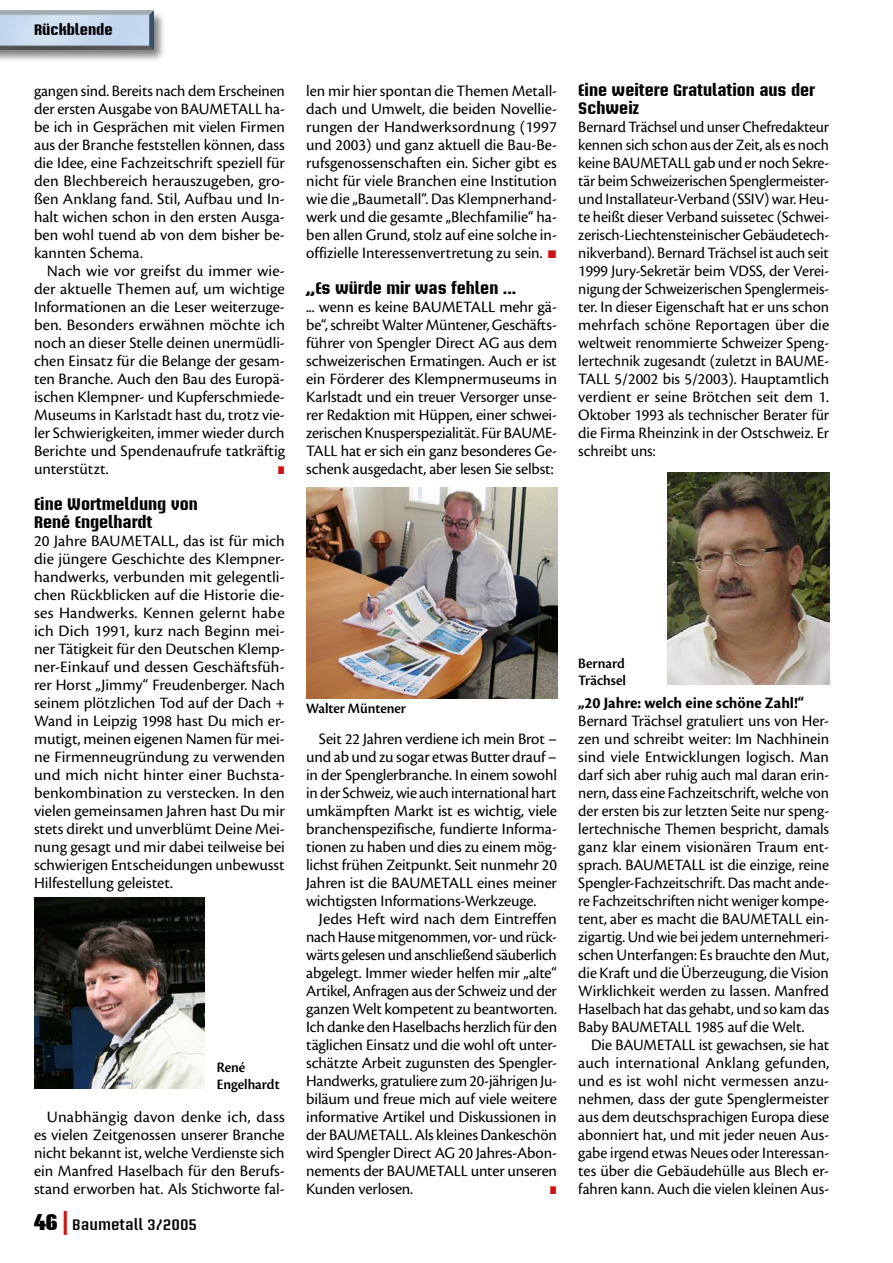
<style>
.page{position:relative;width:893px;height:1263px;background:#fff}
.page>*{position:absolute;margin:0;border:0;box-sizing:border-box;transform-origin:0 0}
.t1{font:18px "European Pi Std 3";color:#cd1316;scale:.75 1}
.t2{font:16.5px/18px "Cronos Pro";letter-spacing:-.005em;color:#000;text-align:justify}
.t3{font:700 16.5px/18px "Briem Akademi Std";color:#000}
.t4{font:700 16.5px "Cronos Pro";letter-spacing:-.005em;color:#000}
.t5{font:15px/16.5px "Cronos Pro Semibold Disp";color:#000}
.t6{font:600 15px "Briem Akademi Std";color:#000}
.t7{font:700 15px "Briem Akademi Std";color:#000}
.s1{font-weight:900;font-size:22.5px}
.s2{font-size:24px;color:#cd1316}
.s3{color:#cd1316}
</style>
<div class="page">
<div style="left:0;top:9px;width:168px;height:54px;background:#000;opacity:.5"></div>
<img style="left:0;top:11px;width:153px;height:38px">
<img style="left:306px;top:488px;width:251px;height:211px">
<img style="left:668px;top:472px;width:161px;height:213px">
<img style="left:34px;top:897px;width:170px;height:192px">
<p class="t7" style="left:34px;top:22px;width:80px">Rückblende</p>
<p class="t2" style="left:34px;top:82px;width:252px">gangen sind. Bereits nach dem Erscheinen der ersten Ausgabe von BAUMETALL ha&shy;be ich in Gesprächen mit vielen Firmen aus der Branche feststellen können, dass die Idee, eine Fachzeitschrift speziell für den Blechbereich herauszugeben, gro&shy;ßen Anklang fand. Stil, Aufbau und In&shy;halt wichen schon in den ersten Ausga&shy;ben wohl tuend ab von dem bisher be&shy;kannten Schema.</p>
<p class="t2" style="left:34px;top:262px;width:252px;text-indent:13px">Nach wie vor greifst du immer wie&shy;der aktuelle Themen auf, um wichtige Informationen an die Leser weiterzuge&shy;ben. Besonders erwähnen möchte ich noch an dieser Stelle deinen unermüdli&shy;chen Einsatz für die Belange der gesam&shy;ten Branche. Auch den Bau des Europä&shy;ischen Klempner- und Kupferschmiede-Museums in Karlstadt hast du, trotz vie&shy;ler Schwierigkeiten, immer wieder durch Berichte und Spendenaufrufe tatkräftig unterstützt.</p>
<p class="t1" style="left:277px;top:456px;width:12px">▪</p>
<p class="t3" style="left:34px;top:495px;width:165px">Eine Wortmeldung von<br>René Engelhardt</p>
<p class="t2" style="left:34px;top:532px;width:253px">20 Jahre BAUMETALL, das ist für mich die jüngere Geschichte des Klempner&shy;handwerks, verbunden mit gelegentli&shy;chen Rückblicken auf die Historie die&shy;ses Handwerks. Kennen gelernt habe ich Dich 1991, kurz nach Beginn mei&shy;ner Tätigkeit für den Deutschen Klemp&shy;ner-Einkauf und dessen Geschäftsfüh&shy;rer Horst „Jimmy“ Freudenberger. Nach seinem plötzlichen Tod auf der Dach + Wand in Leipzig 1998 hast Du mich er&shy;mutigt, meinen eigenen Namen für mei&shy;ne Firmenneugründung zu verwenden und mich nicht hinter einer Buchsta&shy;benkombination zu verstecken. In den vielen gemeinsamen Jahren hast Du mir stets direkt und unverblümt Deine Mei&shy;nung gesagt und mir dabei teilweise bei schwierigen Entscheidungen unbewusst Hilfestellung geleistet.</p>
<p class="t5" style="left:217px;top:1059px;width:64px">René<br>Engelhardt</p>
<p class="t2" style="left:34px;top:1108px;width:253px;text-indent:13px">Unabhängig davon denke ich, dass es vielen Zeitgenossen unserer Branche nicht bekannt ist, welche Verdienste sich ein Manfred Haselbach für den Berufs&shy;stand erworben hat. Als Stichworte fal-</p>
<p class="t6" style="left:34px;top:1216px;width:165px"><span class="s1">46</span> <span class="s2">|</span> Baumetall 3/2005</p>
<p class="t2" style="left:306px;top:82px;width:252px">len mir hier spontan die Themen Metall&shy;dach und Umwelt, die beiden Novellie&shy;rungen der Handwerksordnung (1997 und 2003) und ganz aktuell die Bau-Be&shy;rufsgenossenschaften ein. Sicher gibt es nicht für viele Branchen eine Institution wie die „Baumetall“. Das Klempnerhand&shy;werk und die gesamte „Blechfamilie“ ha&shy;ben allen Grund, stolz auf eine solche in&shy;offizielle Interessenvertretung zu sein. <span class="s3">▪</span></p>
<p class="t3" style="left:306px;top:279px;width:212px">„Es würde mir was fehlen ...</p>
<p class="t2" style="left:306px;top:298px;width:252px">... wenn es keine BAUMETALL mehr gä&shy;be“, schreibt Walter Müntener, Geschäfts&shy;führer von Spengler Direct AG aus dem schweizerischen Ermatingen. Auch er ist ein Förderer des Klempnermuseums in Karlstadt und ein treuer Versorger unse&shy;rer Redaktion mit Hüppen, einer schwei&shy;zerischen Knusperspezialität. Für BAUME-TALL hat er sich ein ganz besonderes Ge&shy;schenk ausgedacht, aber lesen Sie selbst:</p>
<p class="t5" style="left:306px;top:700px;width:101px">Walter Müntener</p>
<p class="t2" style="left:306px;top:730px;width:252px;text-indent:13px">Seit 22 Jahren verdiene ich mein Brot – und ab und zu sogar etwas Butter drauf – in der Spenglerbranche. In einem sowohl in der Schweiz, wie auch international hart umkämpften Markt ist es wichtig, viele branchenspezifische, fundierte Informa&shy;tionen zu haben und dies zu einem mög&shy;lichst frühen Zeitpunkt. Seit nunmehr 20<br>Jahren ist die BAUMETALL eines meiner wichtigsten Informations-Werkzeuge.</p>
<p class="t2" style="left:306px;top:910px;width:252px;text-indent:13px">Jedes Heft wird nach dem Eintreffen nach Hause mitgenommen, vor- und rück&shy;wärts gelesen und anschließend säuberlich abgelegt. Immer wieder helfen mir „alte“ Artikel, Anfragen aus der Schweiz und der ganzen Welt kompetent zu beantworten.<br>Ich danke den Haselbachs herzlich für den täglichen Einsatz und die wohl oft unter&shy;schätzte Arbeit zugunsten des Spengler-Handwerks, gratuliere zum 20-jährigen Ju&shy;biläum und freue mich auf viele weitere informative Artikel und Diskussionen in der BAUMETALL. Als kleines Dankeschön wird Spengler Direct AG 20 Jahres-Abon&shy;nements der BAUMETALL unter unseren Kunden verlosen.</p>
<p class="t1" style="left:550px;top:1176px;width:12px">▪</p>
<p class="t3" style="left:578px;top:81px;width:238px">Eine weitere Gratulation aus der<br>Schweiz</p>
<p class="t2" style="left:578px;top:118px;width:252px">Bernard Trächsel und unser Chefredakteur kennen sich schon aus der Zeit, als es noch keine BAUMETALL gab und er noch Sekre&shy;tär beim Schweizerischen Spenglermeister&shy;und Installateur-Verband (SSIV) war. Heu&shy;te heißt dieser Verband suissetec (Schwei&shy;zerisch-Liechtensteinischer Gebäudetech&shy;nikverband). Bernard Trächsel ist auch seit 1999 Jury-Sekretär beim VDSS, der Verei&shy;nigung der Schweizerischen Spenglermeis&shy;ter. In dieser Eigenschaft hat er uns schon mehrfach schöne Reportagen über die weltweit renommierte Schweizer Speng&shy;lertechnik zugesandt (zuletzt in BAUME-TALL 5/2002 bis 5/2003). Hauptamtlich verdient er seine Brötchen seit dem 1.<br>Oktober 1993 als technischer Berater für die Firma Rheinzink in der Ostschweiz. Er schreibt uns:</p>
<p class="t5" style="left:578px;top:655px;width:49px">Bernard<br>Trächsel</p>
<p class="t4" style="left:578px;top:693px;width:228px">„20 Jahre: welch eine schöne Zahl!“</p>
<p class="t2" style="left:578px;top:712px;width:252px">Bernard Trächsel gratuliert uns von Her&shy;zen und schreibt weiter: Im Nachhinein sind viele Entwicklungen logisch. Man darf sich aber ruhig auch mal daran erin&shy;nern, dass eine Fachzeitschrift, welche von der ersten bis zur letzten Seite nur speng&shy;lertechnische Themen bespricht, damals ganz klar einem visionären Traum ent&shy;sprach. BAUMETALL ist die einzige, reine Spengler-Fachzeitschrift. Das macht ande&shy;re Fachzeitschriften nicht weniger kompe&shy;tent, aber es macht die BAUMETALL ein&shy;zigartig. Und wie bei jedem unternehmeri&shy;schen Unterfangen: Es brauchte den Mut, die Kraft und die Überzeugung, die Vision Wirklichkeit werden zu lassen. Manfred Haselbach hat das gehabt, und so kam das Baby BAUMETALL 1985 auf die Welt.</p>
<p class="t2" style="left:578px;top:1036px;width:253px;text-indent:13px">Die BAUMETALL ist gewachsen, sie hat auch international Anklang gefunden, und es ist wohl nicht vermessen anzu&shy;nehmen, dass der gute Spenglermeister aus dem deutschsprachigen Europa diese abonniert hat, und mit jeder neuen Aus&shy;gabe irgend etwas Neues oder Interessan&shy;tes über die Gebäudehülle aus Blech er&shy;fahren kann. Auch die vielen kleinen Aus-</p>
</div>
